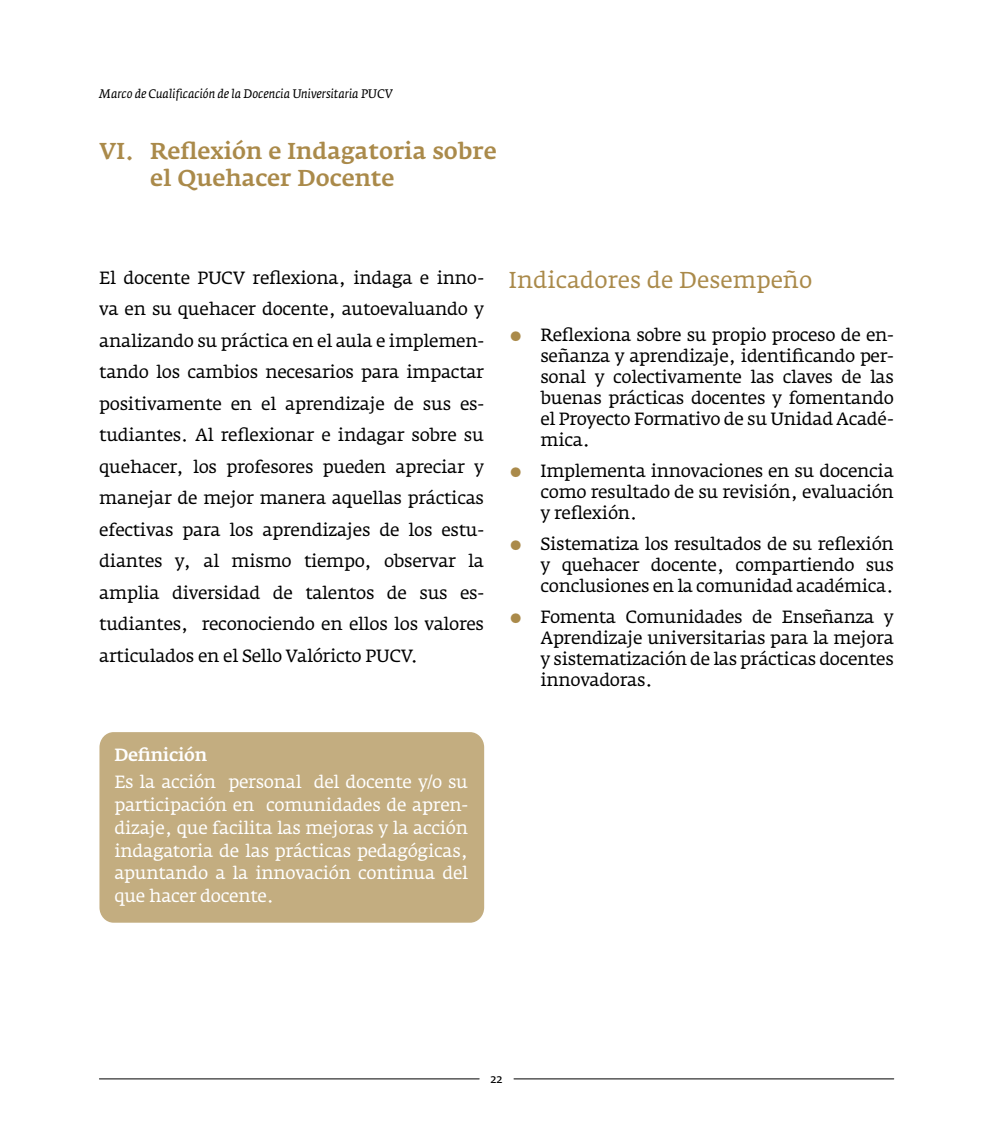
<style>
.page{position:relative;width:993px;height:1141px;background:#fff}
.page>*{position:absolute;margin:0;border:0;box-sizing:border-box;transform-origin:0 0}
.t1{font:500 22.75px/27.3px "Fedra Serif A Pro";color:#aa8a4a}
.t2{font:22.75px "Fedra Serif A Pro";color:#aa8a4a}
.t3{font:17.5px/31.5px "Fedra Serif A Pro";letter-spacing:-.02em;color:#000;text-align:justify}
.t4{font:17.5px/22.8px "Fedra Serif A Pro";letter-spacing:-.02em;color:#fff;text-align:justify}
.t5{font:500 17.5px "Fedra Serif A Pro";letter-spacing:-.02em;color:#fff}
.t6{font:italic 12.25px "Fedra Serif A Pro";color:#000}
.t7{font:12.25px "Fedra Serif A Pro";color:#000}
.s1{color:#aa8a4a}
</style>
<div class="page">
<hr style="left:514px;top:1079px;width:379px;height:1px;background:#000">
<hr style="left:99px;top:1079px;width:380px;height:1px;background:#000">
<div style="left:99px;top:732px;width:385px;height:191px;background:#c3ad80;border-radius:15px"></div>
<p class="t6" style="left:99px;top:86px;width:295px">Marco de Cualificación de la Docencia Universitaria PUCV</p>
<h1 class="t1" style="left:150px;top:138px;width:348px;text-indent:-51px">VI. Reflexión e Indagatoria sobre el Quehacer Docente</h1>
<p class="t3" style="left:99px;top:262px;width:386px">El docente PUCV reflexiona, indaga e inno&shy;va en su quehacer docente, autoevaluando y analizando su práctica en el aula e implemen&shy;tando los cambios necesarios para impactar positivamente en el aprendizaje de sus es&shy;tudiantes. Al reflexionar e indagar sobre su quehacer, los profesores pueden apreciar y manejar de mejor manera aquellas prácticas efectivas para los aprendizajes de los estu&shy;diantes y, al mismo tiempo, observar la amplia diversidad de talentos de sus es&shy;tudiantes, reconociendo en ellos los valores articulados en el Sello Valóricto PUCV.</p>
<h1 class="t2" style="left:508px;top:266px;width:305px">Indicadores de Desempeño</h1>
<p class="t3" style="left:540px;top:324px;width:355px;line-height:21px;text-indent:-32px"><span class="s1">●</span> Reflexiona sobre su propio proceso de en&shy;señanza y aprendizaje, identificando per&shy;sonal y colectivamente las claves de las buenas prácticas docentes y fomentando el Proyecto Formativo de su Unidad Acadé&shy;mica.</p>
<p class="t3" style="left:540px;top:460px;width:355px;line-height:21px;text-indent:-32px"><span class="s1">●</span> Implementa innovaciones en su docencia como resultado de su revisión, evaluación y reflexión.</p>
<p class="t3" style="left:540px;top:533px;width:355px;line-height:21px;text-indent:-32px"><span class="s1">●</span> Sistematiza los resultados de su reflexión y quehacer docente, compartiendo sus conclusiones en la comunidad académica.</p>
<p class="t3" style="left:540px;top:606px;width:355px;line-height:21px;text-indent:-32px"><span class="s1">●</span> Fomenta Comunidades de Enseñanza y Aprendizaje universitarias para la mejora y sistematización de las prácticas docentes innovadoras.</p>
<p class="t5" style="left:114px;top:744px;width:94px">Definición</p>
<p class="t4" style="left:114px;top:771px;width:355px">Es la acción personal del docente y/o su participación en comunidades de apren&shy;dizaje, que facilita las mejoras y la acción indagatoria de las prácticas pedagógicas, apuntando a la innovación continua del que hacer docente.</p>
<p class="t7" style="left:490px;top:1071px;width:13px">22</p>
</div>
